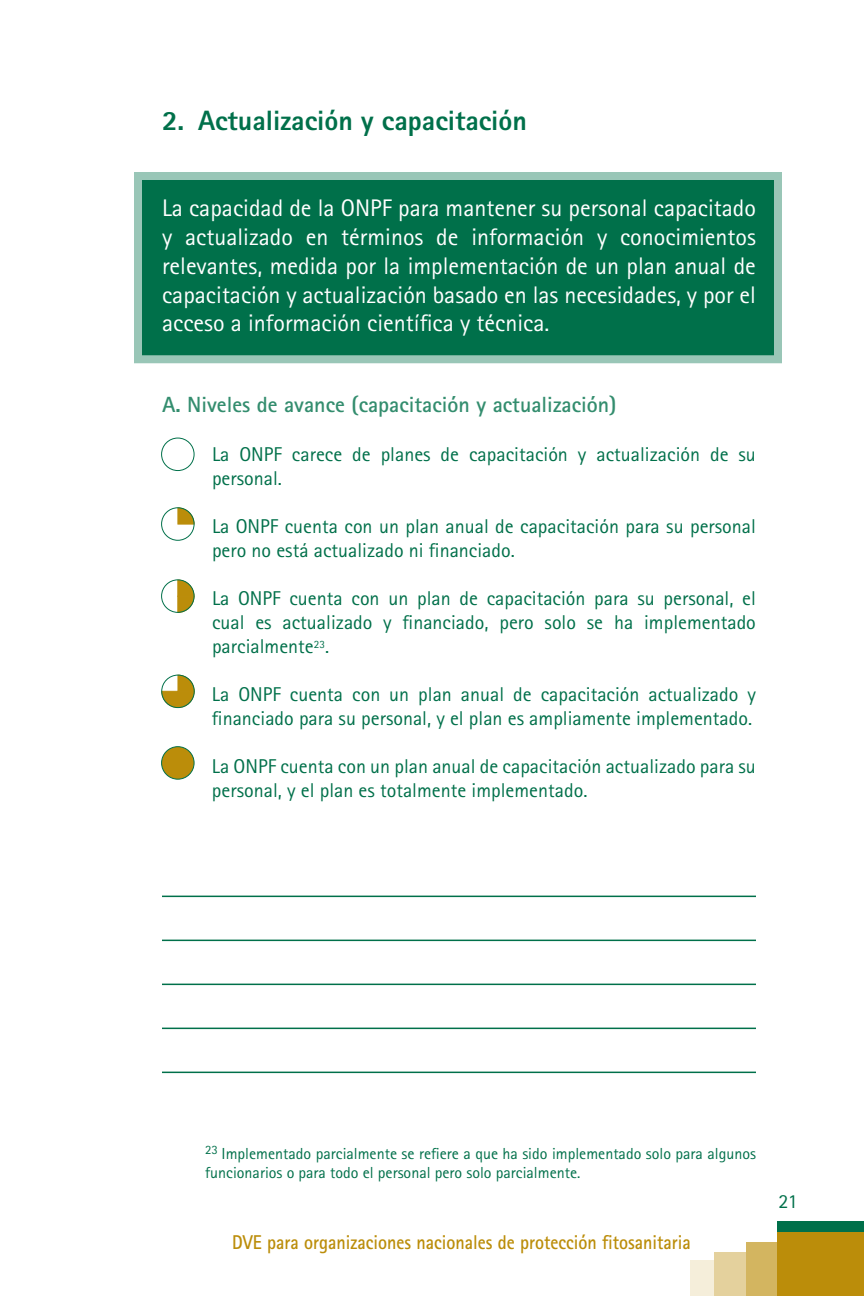
<style>
.page{position:relative;width:864px;height:1296px;background:#fff}
.page>*{position:absolute;margin:0;border:0;box-sizing:border-box;transform-origin:0 0}
.t1{font:800 28px "Rotis Sans Serif";color:#00704a}
.t2{font:24px/28.8px "Rotis Sans Serif";color:#fff;text-align:justify}
.t3{font:700 22px "Rotis Sans Serif";color:#338d6e}
.t4{font:20px/24px "Rotis Sans Serif";color:#00704a}
.t5{font:700 20px "Rotis Sans Serif";color:#bb8d0a;scale:.9 1}
.t6{font:16px/19.2px "Rotis Sans Serif";color:#00704a}
</style>
<div class="page">
<div style="left:691px;top:1260px;width:41px;height:36px;background:#f5eeda"></div>
<div style="left:714px;top:1252px;width:42px;height:44px;background:#e4d19d"></div>
<div style="left:747px;top:1242px;width:41px;height:54px;background:#d3b560"></div>
<div style="left:777px;top:1232px;width:87px;height:64px;background:#bb8d0a"></div>
<div style="left:777px;top:1221px;width:87px;height:11px;background:#00704a"></div>
<div style="left:134px;top:172px;width:648px;height:191px;background:#00704a;border:8px solid #99c6b7"></div>
<hr style="left:162px;top:896px;width:594px;height:1px;background:#00704a">
<hr style="left:162px;top:940px;width:594px;height:1px;background:#00704a">
<hr style="left:162px;top:984px;width:594px;height:1px;background:#00704a">
<hr style="left:162px;top:1028px;width:594px;height:1px;background:#00704a">
<hr style="left:162px;top:1072px;width:594px;height:1px;background:#00704a">
<div style="left:162px;top:747px;width:32px;height:32px;background:#bb8d0a;border-radius:50%"></div>
<div style="left:161px;top:746px;width:33px;height:33px;border:1px solid #00704a;border-radius:50%"></div>
<div style="left:161px;top:438px;width:33px;height:33px;border:1px solid #00704a;border-radius:50%"></div>
<svg style="left:177px;top:579px;width:18px;height:34px"></svg>
<div style="left:161px;top:580px;width:33px;height:33px;border:1px solid #00704a;border-radius:50%"></div>
<svg style="left:161px;top:674px;width:34px;height:35px"></svg>
<div style="left:161px;top:675px;width:33px;height:33px;border:1px solid #00704a;border-radius:50%"></div>
<svg style="left:177px;top:507px;width:18px;height:18px"></svg>
<div style="left:161px;top:508px;width:33px;height:33px;border:1px solid #00704a;border-radius:50%"></div>
<h1 class="t1" style="left:162px;top:103px;width:367px">2. Actualización y capacitación</h1>
<p class="t2" style="left:162px;top:194px;width:596px">La capacidad de la ONPF para mantener su personal capacitado y actualizado en términos de información y conocimientos relevantes, medida por la implementación de un plan anual de capacitación y actualización basado en las necesidades, y por el acceso a información científica y técnica.</p>
<p class="t3" style="left:162px;top:391px;width:456px">A. Niveles de avance (capacitación y actualización)</p>
<p class="t4" style="left:212px;top:442px;width:545px">La ONPF carece de planes de capacitación y actualización de su personal.</p>
<p class="t4" style="left:212px;top:514px;width:546px">La ONPF cuenta con un plan anual de capacitación para su personal pero no está actualizado ni financiado.</p>
<p class="t4" style="left:212px;top:586px;width:545px;text-align:justify">La ONPF cuenta con un plan de capacitación para su personal, el cual es actualizado y financiado, pero solo se ha implementado parcialmente<sup>23</sup>.</p>
<p class="t4" style="left:212px;top:682px;width:545px">La ONPF cuenta con un plan anual de capacitación actualizado y financiado para su personal, y el plan es ampliamente implementado.</p>
<p class="t4" style="left:212px;top:754px;width:545px">La ONPF cuenta con un plan anual de capacitación actualizado para su personal, y el plan es totalmente implementado.</p>
<p class="t6" style="left:205px;top:1144px;width:552px"><sup>23</sup> Implementado parcialmente se refiere a que ha sido implementado solo para algunos funcionarios o para todo el personal pero solo parcialmente.</p>
<p class="t5" style="left:232px;top:1229px;width:511px">DVE para organizaciones nacionales de protección fitosanitaria</p>
<p class="t4" style="left:779px;top:1189px;width:21px">21</p>
</div>
